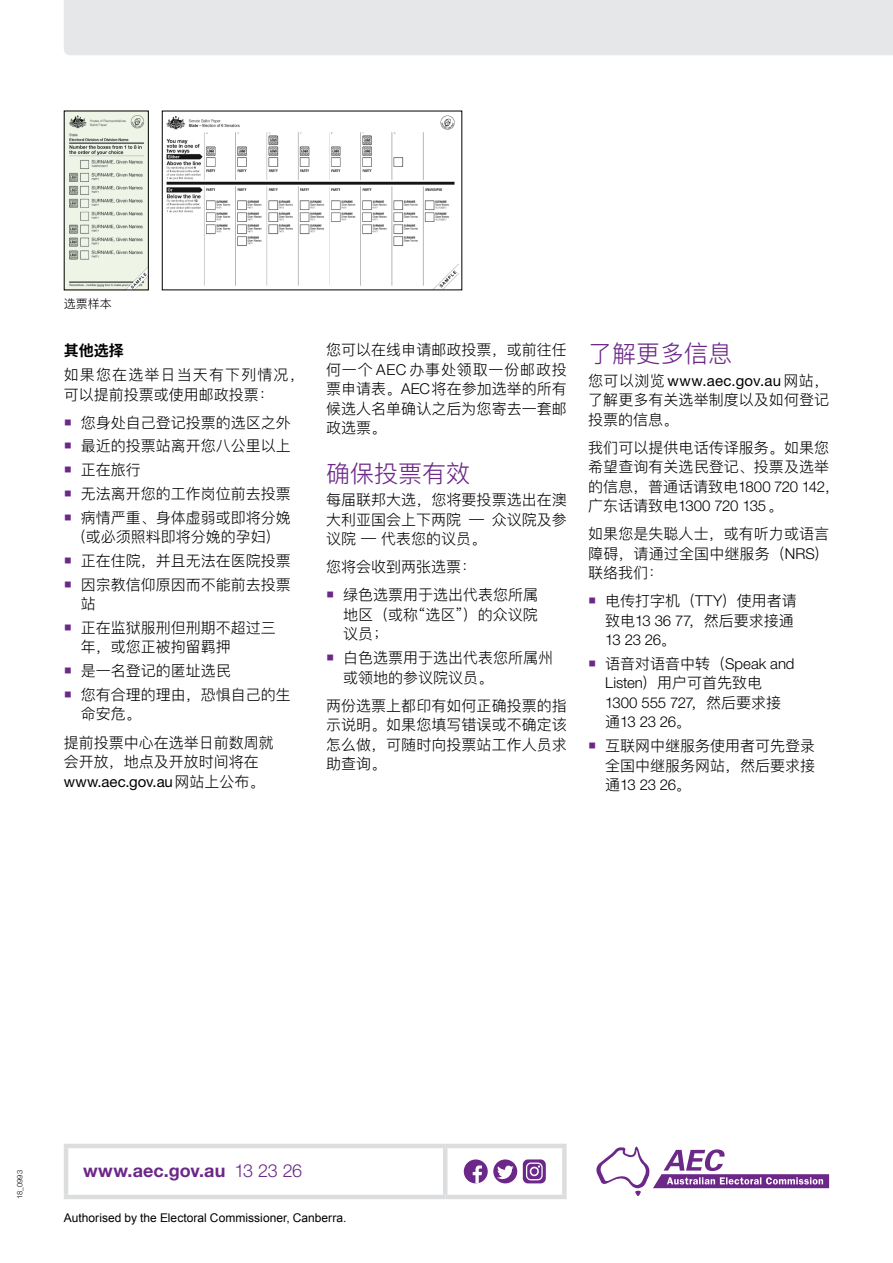
<style>
.page{position:relative;width:893px;height:1263px;background:#fff}
.page>*{position:absolute;margin:0;border:0;box-sizing:border-box;transform-origin:0 0}
.HEAD_L3{font:300 24px "Ping Fang SC";color:#6c2888}
.t1{font:700 18px "Helvetica Neue LT Pro";letter-spacing:.005em;color:#6c2888}
.BODY_Text{font:300 15px/19.5px "Ping Fang SC";color:#000;text-align:justify}
.t2{font:300 15px/19.5px "Helvetica Neue LT Pro";letter-spacing:-.025em;color:#000}
.BODY_Text-2{font:300 15px/19.5px "Ping Fang SC";letter-spacing:.075em;color:#000}
.HEAD_L4{font:700 15px "Noto Sans CJ Ksc";color:#000}
.t3{font:12px "Arial";letter-spacing:.005em;color:#000}
.t4{font:300 12px "Ping Fang SC";color:#000}
.t5{font:300 7.5px "Helvetica Neue LT Pro";letter-spacing:.015em;color:#000}
.s1{font-family:"Helvetica Neue LT Pro";font-weight:400}
.s2{font-family:"Helvetica Neue LT Pro"}
.s3{font-family:"Ping Fang SC"}
.s4{font-weight:300}
</style>
<div class="page">
<svg style="left:596px;top:1146px;width:233px;height:50px"></svg>
<hr style="left:64px;top:1144px;width:381px;height:4px;background:#dcddde">
<hr style="left:64px;top:1148px;width:4px;height:47px;background:#dcddde">
<hr style="left:445px;top:1144px;width:122px;height:4px;background:#dcddde">
<div style="left:562px;top:1148px;width:5px;height:47px;background:#dcddde"></div>
<hr style="left:64px;top:1195px;width:381px;height:4px;background:#dcddde">
<hr style="left:445px;top:1195px;width:122px;height:4px;background:#dcddde">
<hr style="left:443px;top:1148px;width:4px;height:47px;background:#dcddde">
<div style="left:523px;top:1159px;width:23px;height:24px;background:#6c2888;border-radius:5px"></div>
<svg style="left:526px;top:1162px;width:17px;height:18px"></svg>
<div style="left:464px;top:1159px;width:24px;height:24px;background:#6c2888;border-radius:50%"></div>
<svg style="left:473px;top:1165px;width:9px;height:18px"></svg>
<div style="left:493px;top:1159px;width:24px;height:24px;background:#6c2888;border-radius:50%"></div>
<svg style="left:497px;top:1165px;width:17px;height:16px"></svg>
<div style="left:64px;top:0;width:829px;height:55px;background:#e6e7e8"></div>
<img style="left:66px;top:113px;width:81px;height:175px">
<div style="left:64px;top:111px;width:85px;height:179px;border:1px solid #000"></div>
<img style="left:166px;top:115px;width:292px;height:173px">
<p class="t4" style="left:64px;top:296px;width:49px">选票样本</p>
<p class="HEAD_L4" style="left:64px;top:342px;width:61px">其他选择</p>
<p class="BODY_Text-2" style="left:64px;top:365px;width:242px">如果您在选举日当天有下列情况，可以提前投票或使用邮政投票：</p>
<p class="BODY_Text" style="left:81px;top:412px;width:212px">您身处自己登记投票的选区之外</p>
<p class="BODY_Text" style="left:81px;top:436px;width:212px">最近的投票站离开您八公里以上</p>
<p class="BODY_Text" style="left:81px;top:460px;width:61px">正在旅行</p>
<p class="BODY_Text" style="left:81px;top:484px;width:212px">无法离开您的工作岗位前去投票</p>
<p class="BODY_Text" style="left:81px;top:507px;width:212px">病情严重、身体虚弱或即将分娩(或必须照料即将分娩的孕妇)</p>
<p class="BODY_Text" style="left:81px;top:551px;width:212px">正在住院，并且无法在医院投票</p>
<p class="BODY_Text" style="left:81px;top:574px;width:212px">因宗教信仰原因而不能前去投票站</p>
<p class="BODY_Text" style="left:81px;top:618px;width:197px">正在监狱服刑但刑期不超过三年，或您正被拘留羁押</p>
<p class="BODY_Text" style="left:81px;top:661px;width:152px">是一名登记的匿址选民</p>
<p class="BODY_Text" style="left:81px;top:685px;width:212px">您有合理的理由，恐惧自己的生命安危。</p>
<p class="BODY_Text" style="left:64px;top:732px;width:211px;text-align:left">提前投票中心在选举日前数周就会开放，地点及开放时间将在<span class="s1">www.aec.gov.au</span>网站上公布。</p>
<p class="BODY_Text" style="left:326px;top:340px;width:242px">您可以在线申请邮政投票，或前往任何一个 <span class="s2">AEC</span> 办事处领取一份邮政投票申请表。<span class="s2">AEC</span>将在参加选举的所有候选人名单确认之后为您寄去一套邮政选票。</p>
<p class="HEAD_L3" style="left:326px;top:458px;width:146px">确保投票有效</p>
<p class="BODY_Text" style="left:326px;top:490px;width:242px">每届联邦大选，您将要投票选出在澳大利亚国会上下两院 — 众议院及参议院 — 代表您的议员。</p>
<p class="BODY_Text" style="left:326px;top:557px;width:152px">您将会收到两张选票：</p>
<p class="BODY_Text" style="left:343px;top:585px;width:196px">绿色选票用于选出代表您所属地区（或称“选区”）的众议院议员；</p>
<p class="BODY_Text" style="left:343px;top:648px;width:211px">白色选票用于选出代表您所属州或领地的参议院议员。</p>
<p class="BODY_Text" style="left:326px;top:695px;width:242px">两份选票上都印有如何正确投票的指示说明。如果您填写错误或不确定该怎么做，可随时向投票站工作人员求助查询。</p>
<p class="HEAD_L3" style="left:588px;top:339px;width:145px">了解更多信息</p>
<p class="BODY_Text" style="left:588px;top:370px;width:242px">您可以浏览 <span class="s1">www.aec.gov.au</span>网站，了解更多有关选举制度以及如何登记投票的信息。</p>
<p class="BODY_Text" style="left:588px;top:437px;width:242px">我们可以提供电话传译服务。如果您希望查询有关选民登记、投票及选举的信息，普通话请致电<span class="s2">1800 720 142</span>,广东话请致电<span class="s2">1300 720 135</span>。</p>
<p class="BODY_Text" style="left:588px;top:524px;width:242px">如果您是失聪人士，或有听力或语言障碍，请通过全国中继服务（<span class="s2">NRS</span>）联络我们：</p>
<p class="BODY_Text" style="left:605px;top:591px;width:193px;text-align:left">电传打字机（<span class="s2">TTY</span>）使用者请致电<span class="s2">13 36 77</span>，然后要求接通<br><span class="s2">13 23 26</span>。</p>
<p class="t2" style="left:605px;top:654px;width:191px"><span class="s3">语音对语音中转（</span>Speak and<br>Listen<span class="s3">）用户可首先致电<br></span>1300 555 727<span class="s3">，然后要求接通</span>13 23 26<span class="s3">。</span></p>
<p class="BODY_Text" style="left:605px;top:736px;width:211px">互联网中继服务使用者可先登录全国中继服务网站，然后要求接通<span class="s2">13 23 26</span>。</p>
<p class="t5" style="left:15px;top:1199px;width:31px;rotate:-90deg">18_0993</p>
<p class="t1" style="left:83px;top:1159px;width:221px">www.aec.gov.au <span class="s4">13 23 26</span></p>
<p class="t3" style="left:64px;top:1210px;width:284px">Authorised by the Electoral Commissioner, Canberra.</p>
</div>
